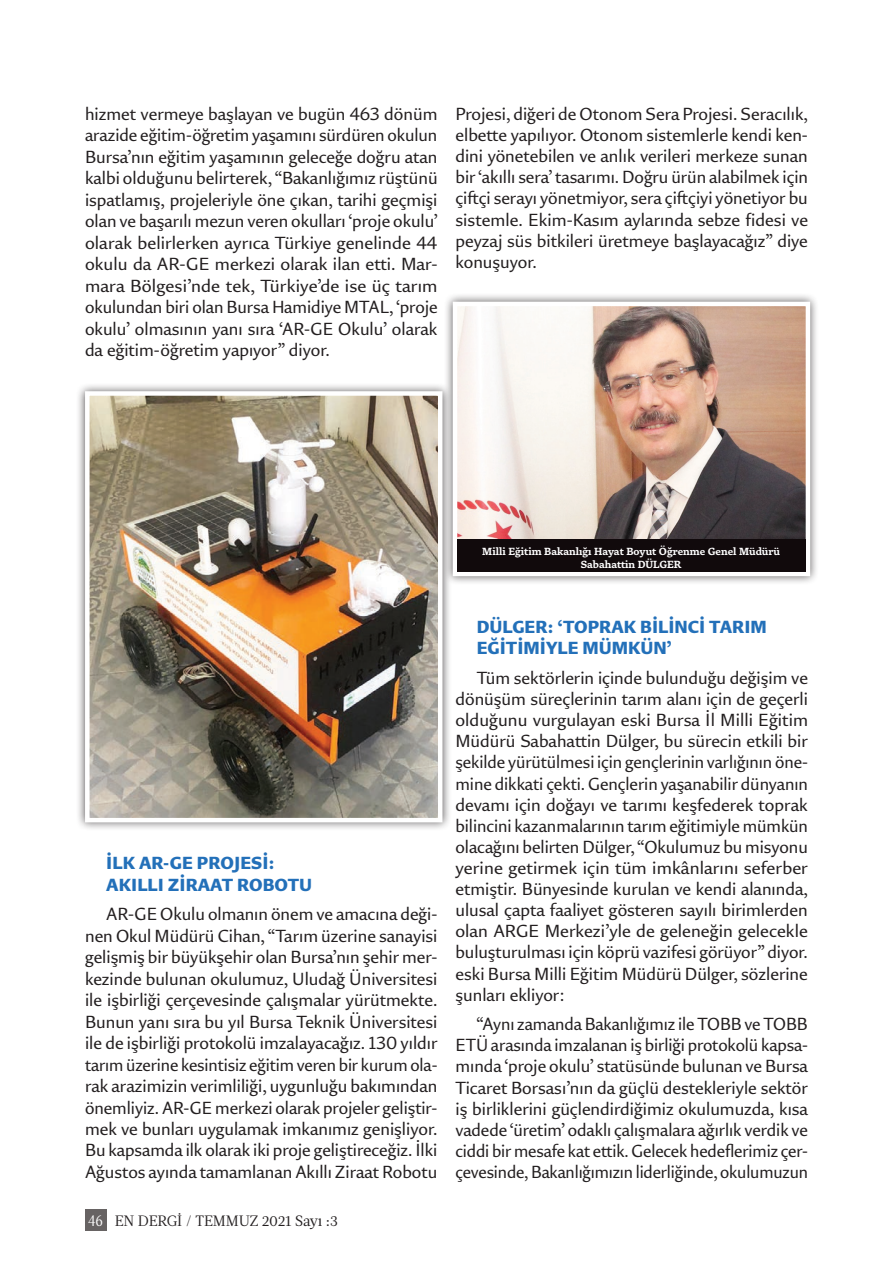
<style>
.page{position:relative;width:893px;height:1263px;background:#fff}
.page>*{position:absolute;margin:0;border:0;box-sizing:border-box;transform-origin:0 0}
.t1{font:18px/21.1px "Role Sans Display";color:#231f20;text-align:justify}
.t2{font:800 18px/21.5px "Role Sans Display";color:#2370b9}
.t3{font:15px "Acta";letter-spacing:-.01em;color:#231f20}
.t4{font:700 10.5px/12.6px "Role Slab Text";color:#fff;text-align:center}
.s1{font-size:16.2px;color:#fff}
</style>
<div class="page">
<div style="left:85px;top:1210px;width:21px;height:21px;background:#676363"></div>
<div style="left:444px;top:293px;width:375px;height:292px;background:#231f20;opacity:.75"></div>
<img style="left:458px;top:307px;width:347px;height:232px">
<div style="left:453px;top:302px;width:357px;height:274px;border:4px solid #fff"></div>
<div style="left:457px;top:539px;width:348px;height:32px;background:#110a0c"></div>
<div style="left:76px;top:382px;width:375px;height:449px;background:#231f20;opacity:.75"></div>
<img style="left:90px;top:396px;width:347px;height:421px">
<div style="left:85px;top:391px;width:357px;height:431px;border:4px solid #fff"></div>
<p class="t1" style="left:85px;top:102px;width:354px">hizmet vermeye başlayan ve bugün 463 dönüm arazide eğitim-öğretim yaşamını sürdüren okulun Bursa’nın eğitim yaşamının geleceğe doğru atan kalbi olduğunu belirterek, “Bakanlığımız rüştünü ispatlamış, projeleriyle öne çıkan, tarihi geçmişi olan ve başarılı mezun veren okulları ‘proje okulu’ olarak belirlerken ayrıca Türkiye genelinde 44 okulu da AR-GE merkezi olarak ilan etti. Mar&shy;mara Bölgesi’nde tek, Türkiye’de ise üç tarım okulundan biri olan Bursa Hamidiye MTAL, ‘proje okulu’ olmasının yanı sıra ‘AR-GE Okulu’ olarak da eğitim-öğretim yapıyor” diyor.</p>
<p class="t1" style="left:455px;top:102px;width:354px">Projesi, diğeri de Otonom Sera Projesi. Seracılık, elbette yapılıyor. Otonom sistemlerle kendi ken&shy;dini yönetebilen ve anlık verileri merkeze sunan bir ‘akıllı sera’ tasarımı. Doğru ürün alabilmek için çiftçi serayı yönetmiyor, sera çiftçiyi yönetiyor bu sistemle. Ekim-Kasım aylarında sebze fidesi ve peyzaj süs bitkileri üretmeye başlayacağız” diye konuşuyor.</p>
<p class="t4" style="left:482px;top:544px;width:299px">Milli Eğitim Bakanlığı Hayat Boyut Öğrenme Genel Müdürü<br>Sabahattin DÜLGER</p>
<p class="t2" style="left:106px;top:851px;width:207px">İLK AR-GE PROJESİ:<br>AKILLI ZİRAAT ROBOTU</p>
<p class="t1" style="left:85px;top:902px;width:354px;text-indent:21px">AR-GE Okulu olmanın önem ve amacına deği&shy;nen Okul Müdürü Cihan, “Tarım üzerine sanayisi gelişmiş bir büyükşehir olan Bursa’nın şehir mer&shy;kezinde bulunan okulumuz, Uludağ Üniversitesi ile işbirliği çerçevesinde çalışmalar yürütmekte.<br>Bunun yanı sıra bu yıl Bursa Teknik Üniversitesi ile de işbirliği protokolü imzalayacağız. 130 yıldır tarım üzerine kesintisiz eğitim veren bir kurum ola&shy;rak arazimizin verimliliği, uygunluğu bakımından önemliyiz. AR-GE merkezi olarak projeler geliştir&shy;mek ve bunları uygulamak imkanımız genişliyor.<br>Bu kapsamda ilk olarak iki proje geliştireceğiz. İlki Ağustos ayında tamamlanan Akıllı Ziraat Robotu</p>
<p class="t3" style="left:88px;top:1212px;width:251px"><span class="s1">46</span> EN DERGİ / TEMMUZ 2021 Sayı :3</p>
<p class="t2" style="left:477px;top:616px;width:292px">DÜLGER: ‘TOPRAK BİLİNCİ TARIM<br>EĞİTİMİYLE MÜMKÜN’</p>
<p class="t1" style="left:455px;top:666px;width:354px;text-indent:21px">Tüm sektörlerin içinde bulunduğu değişim ve dönüşüm süreçlerinin tarım alanı için de geçerli olduğunu vurgulayan eski Bursa İl Milli Eğitim Müdürü Sabahattin Dülger, bu sürecin etkili bir şekilde yürütülmesi için gençlerinin varlığının öne&shy;mine dikkati çekti. Gençlerin yaşanabilir dünyanın devamı için doğayı ve tarımı keşfederek toprak bilincini kazanmalarının tarım eğitimiyle mümkün olacağını belirten Dülger, “Okulumuz bu misyonu yerine getirmek için tüm imkânlarını seferber etmiştir. Bünyesinde kurulan ve kendi alanında, ulusal çapta faaliyet gösteren sayılı birimlerden olan ARGE Merkezi’yle de geleneğin gelecekle buluşturulması için köprü vazifesi görüyor” diyor. eski Bursa Milli Eğitim Müdürü Dülger, sözlerine şunları ekliyor:</p>
<p class="t1" style="left:455px;top:1012px;width:354px;text-indent:21px">“Aynı zamanda Bakanlığımız ile TOBB ve TOBB ETÜ arasında imzalanan iş birliği protokolü kapsa&shy;mında ‘proje okulu’ statüsünde bulunan ve Bursa Ticaret Borsası’nın da güçlü destekleriyle sektör iş birliklerini güçlendirdiğimiz okulumuzda, kısa vadede ‘üretim’ odaklı çalışmalara ağırlık verdik ve ciddi bir mesafe kat ettik. Gelecek hedeflerimiz çer&shy;çevesinde, Bakanlığımızın liderliğinde, okulumuzun</p>
</div>
